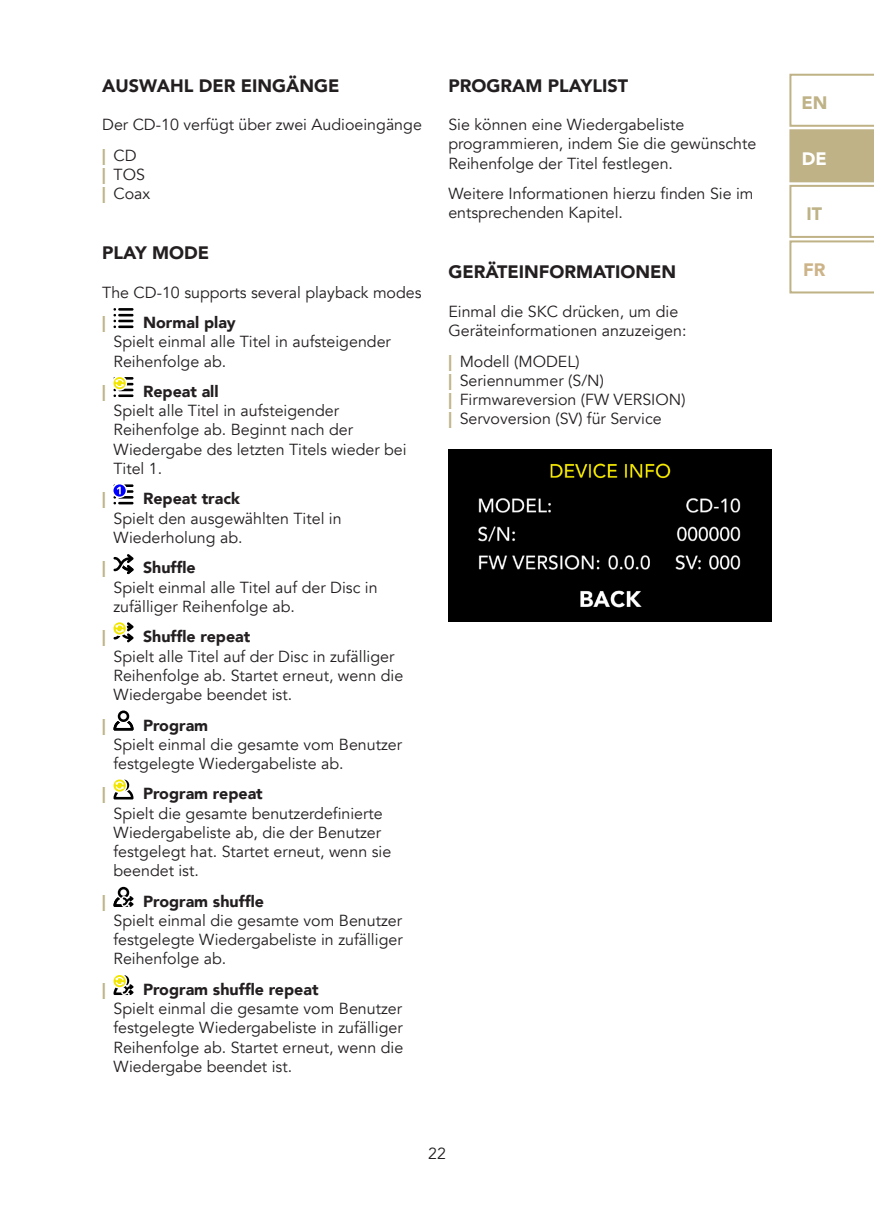
<style>
.page{position:relative;width:874px;height:1225px;background:#fff}
.page>*{position:absolute;margin:0;border:0;box-sizing:border-box;transform-origin:0 0}
.t1{font:900 18px "Avenir";color:#231f20}
.t2{font:900 18px "Avenir";color:#beb286}
.t3{font:900 18px "Avenir";color:#fff}
.t4{font:900 18px "Avenir";color:#ccb388}
.Stile_di_paragrafo_1{font:16px/19.2px "Avenir";color:#231f20}
.t5{font:900 16px "Avenir";color:#231f20}
.t6{font:900 16px "Avenir";color:#beb286}
.s1{font-weight:900;color:#beb286}
</style>
<div class="page">
<svg style="left:113px;top:308px;width:20px;height:20px"></svg>
<hr style="left:118px;top:325px;width:15px;height:3px;background:#000">
<svg style="left:113px;top:377px;width:20px;height:20px"></svg>
<svg style="left:113px;top:484px;width:20px;height:20px"></svg>
<svg style="left:113px;top:554px;width:20px;height:20px"></svg>
<svg style="left:113px;top:622px;width:20px;height:20px"></svg>
<svg style="left:113px;top:710px;width:20px;height:20px"></svg>
<svg style="left:113px;top:779px;width:20px;height:20px"></svg>
<svg style="left:113px;top:887px;width:20px;height:20px"></svg>
<svg style="left:113px;top:975px;width:20px;height:20px"></svg>
<img style="left:448px;top:450px;width:323px;height:171px">
<svg style="left:789px;top:74px;width:84px;height:219px"></svg>
<p class="t1" style="left:102px;top:70px;width:239px">AUSWAHL DER EINGÄNGE</p>
<p class="Stile_di_paragrafo_1" style="left:102px;top:115px;width:321px">Der CD-10 verfügt über zwei Audioeingänge</p>
<p class="Stile_di_paragrafo_1" style="left:102px;top:146px;width:36px"><span class="s1">|</span> CD</p>
<p class="Stile_di_paragrafo_1" style="left:102px;top:165px;width:44px"><span class="s1">|</span> TOS</p>
<p class="Stile_di_paragrafo_1" style="left:102px;top:184px;width:50px"><span class="s1">|</span> Coax</p>
<p class="t1" style="left:102px;top:237px;width:108px">PLAY MODE</p>
<p class="Stile_di_paragrafo_1" style="left:102px;top:283px;width:321px">The CD-10 supports several playback modes</p>
<p class="t6" style="left:102px;top:309px;width:5px">|</p>
<p class="t5" style="left:143px;top:309px;width:94px">Normal play</p>
<p class="Stile_di_paragrafo_1" style="left:113px;top:332px;width:279px">Spielt einmal alle Titel in aufsteigender<br>Reihenfolge ab.</p>
<p class="t6" style="left:102px;top:378px;width:5px">|</p>
<p class="t5" style="left:143px;top:378px;width:77px">Repeat all</p>
<p class="Stile_di_paragrafo_1" style="left:113px;top:401px;width:294px">Spielt alle Titel in aufsteigender<br>Reihenfolge ab. Beginnt nach der<br>Wiedergabe des letzten Titels wieder bei<br>Titel 1.</p>
<p class="t6" style="left:102px;top:485px;width:5px">|</p>
<p class="t5" style="left:143px;top:485px;width:98px">Repeat track</p>
<p class="Stile_di_paragrafo_1" style="left:113px;top:509px;width:229px">Spielt den ausgewählten Titel in<br>Wiederholung ab.</p>
<p class="t6" style="left:102px;top:554px;width:5px">|</p>
<p class="t5" style="left:143px;top:554px;width:54px">Shuffle</p>
<p class="Stile_di_paragrafo_1" style="left:113px;top:578px;width:265px">Spielt einmal alle Titel auf der Disc in zufälliger Reihenfolge ab.</p>
<p class="t6" style="left:102px;top:623px;width:5px">|</p>
<p class="t5" style="left:143px;top:623px;width:109px">Shuffle repeat</p>
<p class="Stile_di_paragrafo_1" style="left:113px;top:647px;width:291px">Spielt alle Titel auf der Disc in zufälliger<br>Reihenfolge ab. Startet erneut, wenn die<br>Wiedergabe beendet ist.</p>
<p class="t6" style="left:102px;top:711px;width:5px">|</p>
<p class="t5" style="left:143px;top:711px;width:67px">Program</p>
<p class="Stile_di_paragrafo_1" style="left:113px;top:735px;width:290px">Spielt einmal die gesamte vom Benutzer festgelegte Wiedergabeliste ab.</p>
<p class="t6" style="left:102px;top:780px;width:5px">|</p>
<p class="t5" style="left:143px;top:780px;width:121px">Program repeat</p>
<p class="Stile_di_paragrafo_1" style="left:113px;top:804px;width:279px">Spielt die gesamte benutzerdefinierte Wiedergabeliste ab, die der Benutzer festgelegt hat. Startet erneut, wenn sie beendet ist.</p>
<p class="t6" style="left:102px;top:887px;width:5px">|</p>
<p class="t5" style="left:143px;top:887px;width:122px">Program shuffle</p>
<p class="Stile_di_paragrafo_1" style="left:113px;top:911px;width:290px;text-align:justify">Spielt einmal die gesamte vom Benutzer festgelegte Wiedergabeliste in zufälliger Reihenfolge ab.</p>
<p class="t6" style="left:102px;top:975px;width:5px">|</p>
<p class="t5" style="left:143px;top:975px;width:177px">Program shuffle repeat</p>
<p class="Stile_di_paragrafo_1" style="left:113px;top:999px;width:291px;text-align:justify">Spielt einmal die gesamte vom Benutzer festgelegte Wiedergabeliste in zufälliger Reihenfolge ab. Startet erneut, wenn die Wiedergabe beendet ist.</p>
<p class="t1" style="left:448px;top:70px;width:181px">PROGRAM PLAYLIST</p>
<p class="Stile_di_paragrafo_1" style="left:448px;top:115px;width:309px">Sie können eine Wiedergabeliste programmieren, indem Sie die gewünschte<br>Reihenfolge der Titel festlegen.</p>
<p class="Stile_di_paragrafo_1" style="left:448px;top:184px;width:306px">Weitere Informationen hierzu finden Sie im entsprechenden Kapitel.</p>
<p class="t1" style="left:448px;top:257px;width:229px">GERÄTEINFORMATIONEN</p>
<p class="Stile_di_paragrafo_1" style="left:448px;top:302px;width:231px">Einmal die SKC drücken, um die</p>
<p class="Stile_di_paragrafo_1" style="left:448px;top:321px;width:239px">Geräteinformationen anzuzeigen:</p>
<p class="Stile_di_paragrafo_1" style="left:448px;top:352px;width:133px"><span class="s1">|</span> Modell (MODEL)</p>
<p class="Stile_di_paragrafo_1" style="left:448px;top:371px;width:157px"><span class="s1">|</span> Seriennummer (S/N)</p>
<p class="Stile_di_paragrafo_1" style="left:448px;top:390px;width:238px"><span class="s1">|</span> Firmwareversion (FW VERSION)</p>
<p class="Stile_di_paragrafo_1" style="left:448px;top:409px;width:215px"><span class="s1">|</span> Servoversion (SV) für Service</p>
<p class="Stile_di_paragrafo_1" style="left:428px;top:1144px;width:19px">22</p>
<p class="t2" style="left:801px;top:88px;width:28px">EN</p>
<p class="t3" style="left:801px;top:143px;width:27px">DE</p>
<p class="t2" style="left:806px;top:199px;width:17px">IT</p>
<p class="t4" style="left:802px;top:254px;width:24px">FR</p>
</div>
